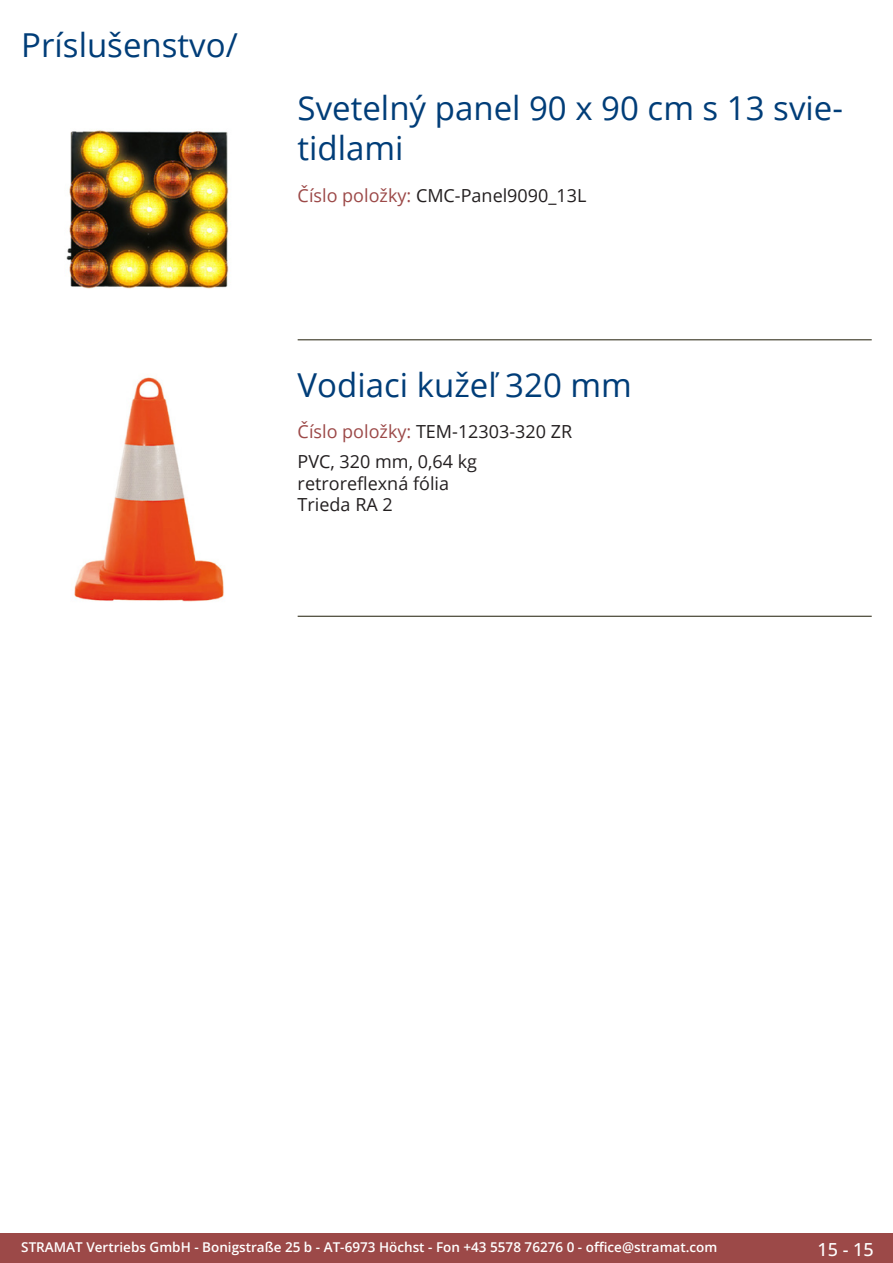
<style>
.page{position:relative;width:893px;height:1263px;background:#fff}
.page>*{position:absolute;margin:0;border:0;box-sizing:border-box;transform-origin:0 0}
.Produkttitel{font:33px/39.6px "Open Sans";color:#003d78}
.RastTitel{font:33px "Open Sans";color:#003d78}
.TechDaten_Überschrif{font:18px "Open Sans";color:#231f20}
.Beschreibung_Text{font:18px/21.6px "Open Sans";color:#231f20}
.t1{font:500 18px "Open Sans";color:#fff}
.t2{font:600 13.5px "Open Sans";color:#fff}
.s1{color:#9c4948}
</style>
<div class="page">
<div style="left:0;top:1233px;width:893px;height:30px;background:#9c4948"></div>
<hr style="left:298px;top:340px;width:574px;height:1px;background:#201d08">
<hr style="left:298px;top:616px;width:574px;height:1px;background:#201d08">
<img style="left:66px;top:129px;width:163px;height:160px">
<img style="left:74px;top:377px;width:150px;height:225px">
<p class="RastTitel" style="left:21px;top:22px;width:218px">Príslušenstvo/</p>
<p class="Produkttitel" style="left:298px;top:88px;width:544px">Svetelný panel 90 x 90 cm s 13 svie&shy;tidlami</p>
<p class="TechDaten_Überschrif" style="left:298px;top:183px;width:290px"><span class="s1">Číslo položky:</span> CMC-Panel9090_13L</p>
<p class="Produkttitel" style="left:298px;top:364px;width:336px">Vodiaci kužeľ 320 mm</p>
<p class="TechDaten_Überschrif" style="left:298px;top:420px;width:276px"><span class="s1">Číslo položky:</span> TEM-12303-320 ZR</p>
<p class="Beschreibung_Text" style="left:298px;top:450px;width:181px">PVC, 320 mm, 0,64 kg retroreflexná fólia<br>Trieda RA 2</p>
<p class="t2" style="left:21px;top:1238px;width:698px">STRAMAT Vertriebs GmbH - Bonigstraße 25 b - AT-6973 Höchst - Fon +43 5578 76276 0 - office@stramat.com</p>
<h2 class="t1" style="left:817px;top:1237px;width:58px">15 - 15</h2>
</div>
